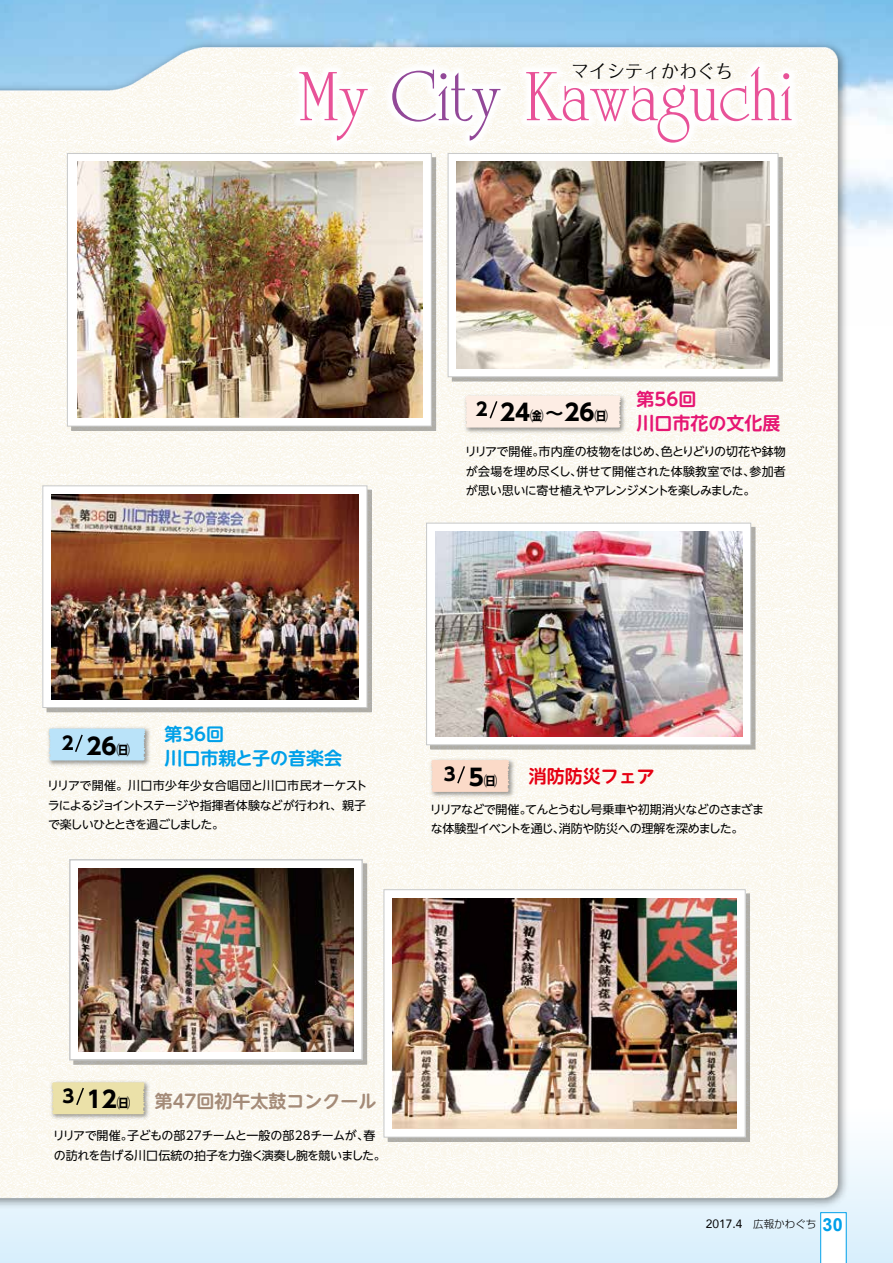
<style>
.page{position:relative;width:893px;height:1263px;background:#fff}
.page>*{position:absolute;margin:0;border:0;box-sizing:border-box;transform-origin:0 0}
.t1{font:75px "University Roman";color:#e85298}
.t2{font:700 22.8px "UD Shin Go NT Pro";color:#000}
.t3{font:700 18px/24px "UD Shin M Go Pro De";color:#00a0e9}
.t4{font:700 18px "UD Shin M Go Pro De";color:#a48b78}
.t5{font:700 18px/24px "UD Shin M Go Pro De";color:#e61673}
.t6{font:18px "Folk Pro";color:#000}
.t7{font:700 18px "UD Shin M Go Pro De";color:#e60012}
.t8{font:700 18px "UD Shin Go NT Pro";color:#000}
.t9{font:700 18px "Arial";color:#00a0e9}
.t10{font:700 13.5px "UD Shin Go NT Pro";color:#000}
.t11{font:12px/19.5px "UD Shin Go NT Pro";letter-spacing:-.05em;color:#000}
.t12{font:12px "UD Shin Go NT Pro";letter-spacing:-.02em;color:#000}
.t13{font:12px "UD Shin Go NT Pro";letter-spacing:-.01em;color:#000}
.t14{font:12px "UD Shin Go NT Pro";letter-spacing:-.005em;color:#000}
.t15{font:12px "Avenir";color:#000}
.t16{font:300 10.5px "Shin Go Pro";color:#000}
.s1{color:#924898}
</style>
<div class="page">
<div style="left:0;top:1105px;width:893px;height:158px;background:#ddf1fc"></div>
<img style="left:0;top:0;width:891px;height:1217px">
<svg style="left:820px;top:1212px;width:27px;height:51px"></svg>
<div style="left:43px;top:486px;width:324px;height:221px;background:#fff"></div>
<div style="left:42px;top:485px;width:326px;height:223px;border:1px solid #c9caca"></div>
<div style="left:448px;top:153px;width:330px;height:224px;background:#fff"></div>
<div style="left:70px;top:860px;width:292px;height:200px;background:#fff"></div>
<div style="left:69px;top:859px;width:294px;height:201px;border:2px solid #c9caca"></div>
<img style="left:51px;top:494px;width:307px;height:205px">
<div style="left:427px;top:523px;width:324px;height:222px;background:#fff"></div>
<div style="left:426px;top:523px;width:325px;height:222px;border:1px solid #c9caca"></div>
<img style="left:435px;top:532px;width:307px;height:204px">
<img style="left:457px;top:207px;width:312px;height:161px">
<div style="left:67px;top:153px;width:364px;height:273px;background:#fff"></div>
<div style="left:67px;top:153px;width:365px;height:274px;border:1px solid #c9caca"></div>
<img style="left:77px;top:162px;width:346px;height:256px">
<div style="left:384px;top:890px;width:361px;height:247px;background:#fff"></div>
<div style="left:383px;top:889px;width:363px;height:249px;border:1px solid #c9caca"></div>
<img style="left:392px;top:898px;width:345px;height:231px">
<img style="left:78px;top:868px;width:276px;height:183px">
<img style="left:461px;top:392px;width:168px;height:43px">
<div style="left:465px;top:396px;width:156px;height:32px;background:#fdede4"></div>
<img style="left:45px;top:725px;width:108px;height:43px">
<div style="left:49px;top:729px;width:96px;height:31px;background:#bae3f9"></div>
<img style="left:427px;top:756px;width:90px;height:43px">
<svg style="left:431px;top:760px;width:78px;height:32px;background:#f6d7c5"></svg>
<img style="left:235px;top:0;width:621px;height:207px">
<img style="left:48px;top:1079px;width:105px;height:43px">
<svg style="left:52px;top:1082px;width:93px;height:32px;background:#e7dea8"></svg>
<h3 class="t6" style="left:571px;top:56px;width:163px">マイシティかわぐち</h3>
<h1 class="t1" style="left:298px;top:53px;width:497px">My <span class="s1">City</span> Kawaguchi</h1>
<h3 class="t5" style="left:637px;top:387px;width:145px">第56回<br>川口市花の文化展</h3>
<p class="t11" style="left:661px;top:441px;width:127px">色とりどりの切花や鉢物</p>
<h3 class="t8" style="left:476px;top:394px;width:13px">2</h3>
<h2 class="t2" style="left:500px;top:394px;width:32px">24</h2>
<h2 class="t2" style="left:564px;top:394px;width:32px">26</h2>
<p class="t10" style="left:530px;top:405px;width:15px">㈮</p>
<p class="t10" style="left:595px;top:405px;width:15px">㈰</p>
<h3 class="t8" style="left:545px;top:398px;width:19px">～</h3>
<p class="t11" style="left:465px;top:441px;width:81px">リリアで開催。</p>
<p class="t14" style="left:539px;top:442px;width:130px">市内産の枝物をはじめ、</p>
<p class="t11" style="left:466px;top:461px;width:291px">が会場を埋め尽くし、<br>が思い思いに寄せ植えやアレンジメントを楽しみました。</p>
<p class="t13" style="left:577px;top:461px;width:180px">併せて開催された体験教室では、</p>
<p class="t11" style="left:749px;top:461px;width:38px">参加者</p>
<h3 class="t8" style="left:62px;top:728px;width:13px">2</h3>
<h2 class="t2" style="left:86px;top:727px;width:32px">26</h2>
<p class="t10" style="left:117px;top:738px;width:15px">㈰</p>
<h3 class="t3" style="left:164px;top:722px;width:179px">第36回<br>川口市親と子の音楽会</h3>
<p class="t11" style="left:47px;top:776px;width:322px;text-align:justify">リリアで開催。川口市少年少女合唱団と川口市民オーケストラによるジョイントステージや指揮者体験などが行われ、親子で楽しいひとときを過ごしました。</p>
<h3 class="t8" style="left:444px;top:759px;width:13px">3</h3>
<h3 class="t7" style="left:529px;top:761px;width:127px">消防防災フェア</h3>
<p class="t11" style="left:525px;top:799px;width:240px">てんとうむし号乗車や初期消火などのさまざま</p>
<h2 class="t2" style="left:469px;top:759px;width:17px">5</h2>
<p class="t10" style="left:484px;top:770px;width:15px">㈰</p>
<p class="t11" style="left:430px;top:799px;width:315px">リリアなどで開催。<br>な体験型イベントを通じ消防や防災への理解を深めました。</p>
<p class="t11" style="left:553px;top:819px;width:13px">、</p>
<h3 class="t8" style="left:62px;top:1081px;width:13px">3</h3>
<h2 class="t2" style="left:87px;top:1080px;width:32px">12</h2>
<h3 class="t4" style="left:155px;top:1086px;width:223px">第47回初午太鼓コンクール</h3>
<p class="t12" style="left:127px;top:1126px;width:250px">子どもの部27チームと一般の部28チームが春、</p>
<p class="t10" style="left:117px;top:1091px;width:15px">㈰</p>
<p class="t11" style="left:53px;top:1125px;width:334px">リリアで開催。<br>の訪れを告げる川口伝統の拍子を力強く演奏し腕を競いました。</p>
<p class="t15" style="left:706px;top:1214px;width:38px">2017.4</p>
<h3 class="t9" style="left:823px;top:1213px;width:22px">30</h3>
<p class="t16" style="left:753px;top:1215px;width:65px">広報かわぐち</p>
</div>
